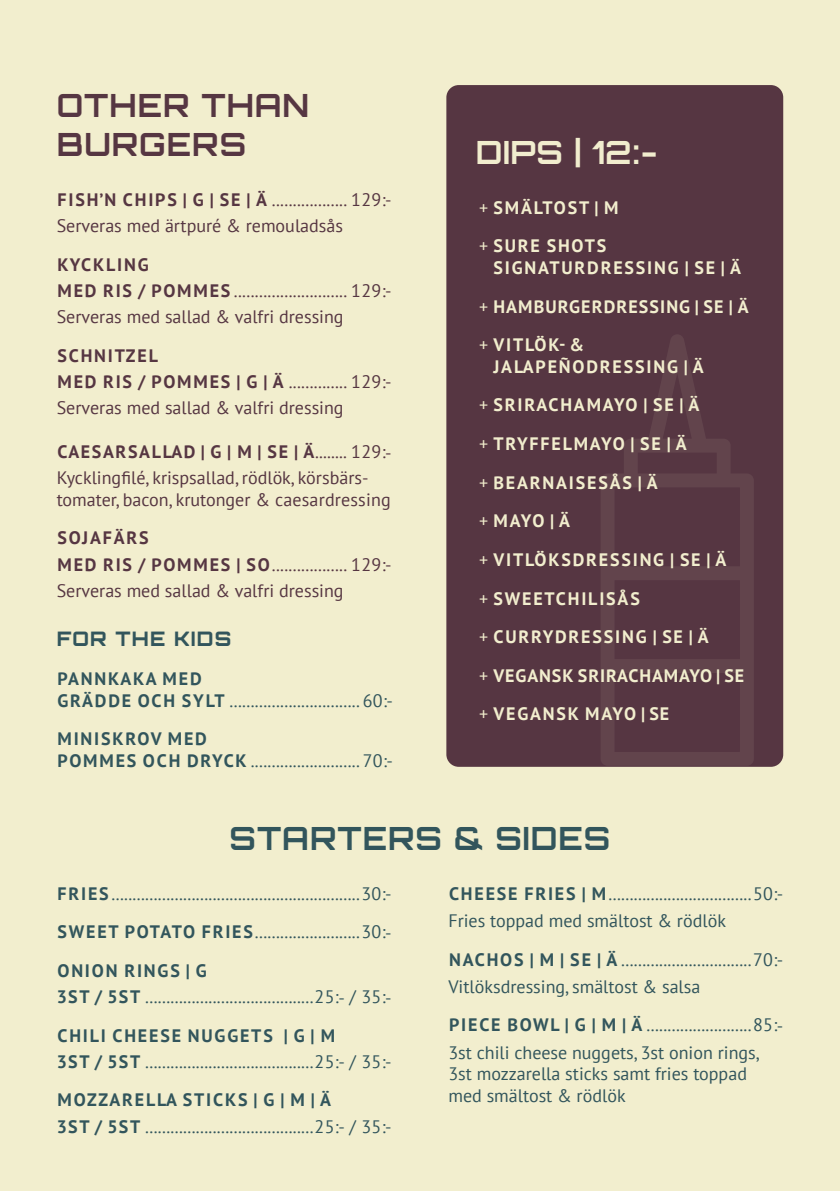
<style>
.page{position:relative;width:840px;height:1191px;background:#fff}
.page>*{position:absolute;margin:0;border:0;box-sizing:border-box;transform-origin:0 0}
.t1{font:700 32px/38.4px "Orbitron";letter-spacing:.03em;color:#563642}
.t2{font:700 32px "Orbitron";letter-spacing:.03em;color:#32555c}
.t3{font:700 32px "Orbitron";letter-spacing:.02em;color:#f1edce}
.t4{font:800 20px "Orbitron";letter-spacing:.06em;color:#32555c}
.t5{font:18px/38.6px "PT Sans";color:#32555c}
.t6{font:18px/26.2px "PT Sans";color:#563642}
.t7{font:700 18px/38.6px "PT Sans";letter-spacing:.1em;color:#f2eece}
.t8{font:700 18px/38.6px "PT Sans";letter-spacing:.075em;color:#f2eece}
.s1{font-weight:700}
.s2{font-weight:400}
</style>
<div class="page">
<div style="left:0;top:0;width:839px;height:1191px;background:#f2eece"></div>
<div style="left:447px;top:86px;width:334px;height:680px;background:#563642;border-radius:11px"></div>
<div style="left:446px;top:85px;width:336px;height:682px;border:2px solid #563642;border-radius:11px"></div>
<svg style="left:600px;top:335px;width:153px;height:431px"></svg>
<h1 class="t1" style="left:57px;top:87px;width:254px">OTHER THAN<br>BURGERS</h1>
<p class="t6" style="left:57px;top:186px;width:336px"><span class="s1">FISH’N CHIPS | G | SE | Ä</span> .................. 129:-<br>Serveras med ärtpuré &amp; remouladsås</p>
<p class="t6" style="left:57px;top:251px;width:336px"><span class="s1">KYCKLING<br>MED RIS / POMMES</span> ........................... 129:-<br>Serveras med sallad &amp; valfri dressing</p>
<p class="t6" style="left:57px;top:342px;width:336px"><span class="s1">SCHNITZEL<br>MED RIS / POMMES | G | Ä</span> .............. 129:-<br>Serveras med sallad &amp; valfri dressing</p>
<p class="t6" style="left:57px;top:438px;width:336px"><span class="s1">CAESARSALLAD | G | M | SE | Ä</span>........ 129:-<br>Kycklingfilé, krispsallad, rödlök, körsbärs-</p>
<p class="t6" style="left:57px;top:486px;width:335px">tomater, bacon, krutonger &amp; caesardressing</p>
<p class="t6" style="left:57px;top:524px;width:336px"><span class="s1">SOJAFÄRS<br>MED RIS / POMMES | SO</span>.................. 129:-<br>Serveras med sallad &amp; valfri dressing</p>
<p class="t4" style="left:57px;top:627px;width:176px">FOR THE KIDS</p>
<p class="t5" style="left:57px;top:667px;width:337px;line-height:21.6px"><span class="s1">PANNKAKA MED<br>GRÄDDE OCH SYLT</span> ............................... 60:-</p>
<p class="t5" style="left:57px;top:727px;width:337px;line-height:21.6px"><span class="s1">MINISKROV MED<br>POMMES OCH DRYCK</span> .......................... 70:-</p>
<h1 class="t3" style="left:475px;top:133px;width:183px">DIPS | 12:-</h1>
<p class="t7" style="left:479px;top:188px;width:141px"><span class="s2">+</span> SMÄLTOST | M <span class="s2">+</span> SURE SHOTS</p>
<p class="t8" style="left:479px;top:248px;width:271px;text-indent:14px">SIGNATURDRESSING | SE | Ä <span class="s2">+</span> HAMBURGERDRESSING | SE | Ä <span class="s2">+</span> VITLÖK- &amp;</p>
<p class="t7" style="left:479px;top:347px;width:266px;text-indent:14px">JALAPEÑODRESSING | Ä<br><span class="s2">+</span> SRIRACHAMAYO | SE | Ä<br><span class="s2">+</span> TRYFFELMAYO | SE | Ä<br><span class="s2">+</span> BEARNAISESÅS | Ä<br><span class="s2">+</span> MAYO | Ä<br><span class="s2">+</span> VITLÖKSDRESSING | SE | Ä<br><span class="s2">+</span> SWEETCHILISÅS<br><span class="s2">+</span> CURRYDRESSING | SE | Ä<br><span class="s2">+</span> VEGANSK SRIRACHAMAYO | SE <span class="s2">+</span> VEGANSK MAYO | SE</p>
<h1 class="t2" style="left:229px;top:818px;width:382px">STARTERS &amp; SIDES</h1>
<p class="t5" style="left:57px;top:873px;width:335px;text-align:justify"><span class="s1">FRIES</span> ...........................................................30:- <span class="s1">SWEET POTATO FRIES</span>.........................30:- <span class="s1">ONION RINGS | G</span></p>
<p class="t5" style="left:57px;top:977px;width:336px"><span class="s1">3ST / 5ST</span> ........................................25:- / 35:-<br><span class="s1">CHILI CHEESE NUGGETS | G | M</span></p>
<p class="t5" style="left:57px;top:1041px;width:336px"><span class="s1">3ST / 5ST</span> ........................................25:- / 35:-<br><span class="s1">MOZZARELLA STICKS | G | M | Ä</span></p>
<p class="t5" style="left:57px;top:1106px;width:336px"><span class="s1">3ST / 5ST</span> ........................................25:- / 35:-</p>
<p class="t5" style="left:448px;top:879px;width:336px;line-height:27.2px"><span class="s1">CHEESE FRIES | M</span>..................................50:-<br>Fries toppad med smältost &amp; rödlök</p>
<p class="t5" style="left:448px;top:945px;width:336px;line-height:27.2px"><span class="s1">NACHOS | M | SE | Ä</span> ...............................70:-<br>Vitlöksdressing, smältost &amp; salsa</p>
<p class="t5" style="left:448px;top:1011px;width:336px;line-height:27.2px"><span class="s1">PIECE BOWL | G | M | Ä</span> .........................85:-<br>3st chili cheese nuggets, 3st onion rings,</p>
<p class="t5" style="left:448px;top:1062px;width:300px;line-height:21.6px">3st mozzarella sticks samt fries toppad med smältost &amp; rödlök</p>
</div>
